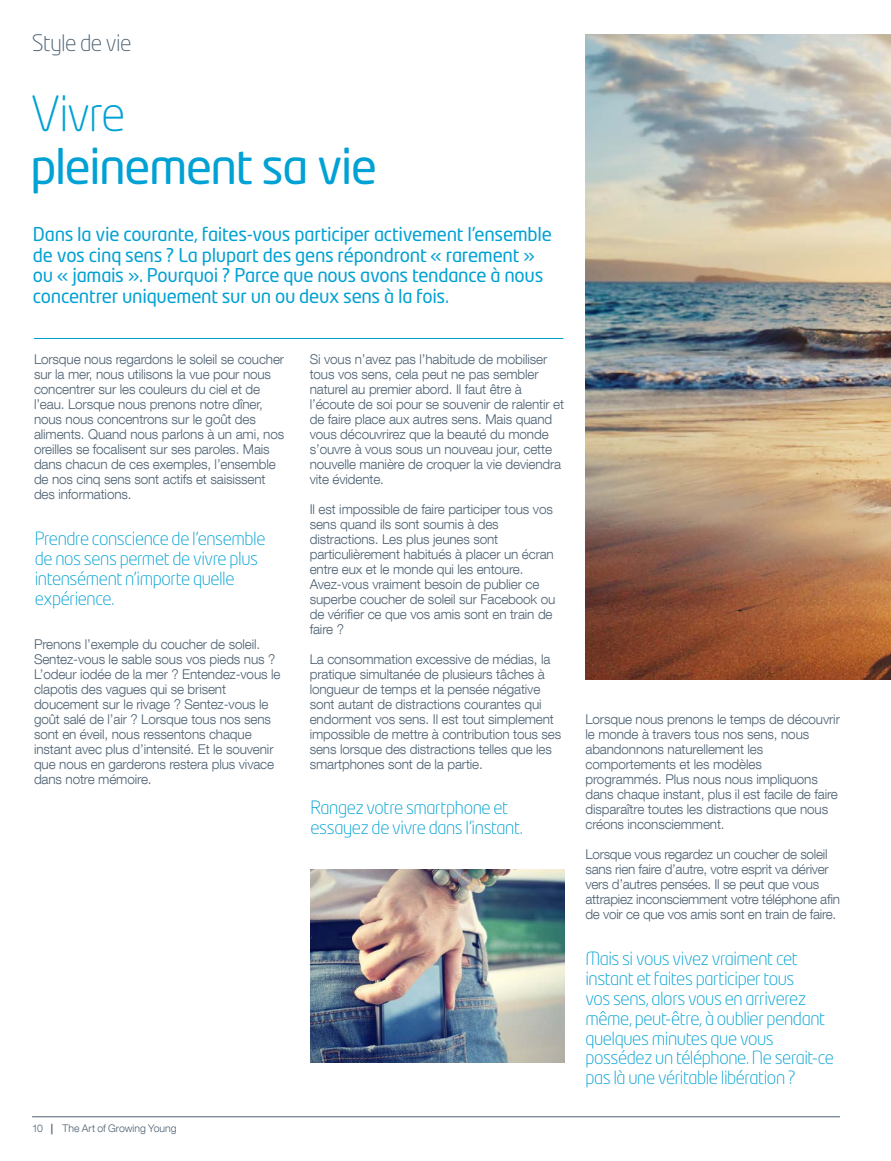
<style>
.page{position:relative;width:891px;height:1161px;background:#fff}
.page>*{position:absolute;margin:0;border:0;box-sizing:border-box;transform-origin:0 0}
.t1{font:48px "Neo Tech Pro";letter-spacing:-.035em;color:#00a1d4}
.t2{font:300 48px "Neo Tech Pro";letter-spacing:-.035em;color:#00a1d4}
.t3{font:300 22.5px "Neo Tech Pro";letter-spacing:-.025em;color:#4d6172}
.t4{font:18.75px/20.7px "Neo Tech Pro";letter-spacing:-.015em;color:#00a1d4}
.t5{font:300 18px/19.8px "Neo Tech Pro";letter-spacing:-.025em;color:#00a1d4}
.t6{font:300 13.5px/15px "Helvetica Neue LT Com";letter-spacing:-.01em;color:#4d6172}
.t7{font:300 10.5px "Helvetica Neue LT Com";color:#4d6172}
.s1{font-weight:700}
</style>
<div class="page">
<img style="left:585px;top:34px;width:306px;height:645px">
<hr style="left:32px;top:1116px;width:808px;height:1px;background:#4d6172">
<hr style="left:34px;top:338px;width:529px;height:1px;background:#00a1d4">
<img style="left:310px;top:869px;width:255px;height:193px">
<h2 class="t3" style="left:32px;top:30px;width:101px">Style de vie</h2>
<h1 class="t2" style="left:30px;top:85px;width:97px">Vivre</h1>
<h1 class="t1" style="left:30px;top:137px;width:348px">pleinement sa vie</h1>
<p class="t4" style="left:33px;top:223px;width:520px">Dans la vie courante, faites-vous participer activement l’ensemble de vos cinq sens ? La plupart des gens répondront « rarement » ou « jamais ». Pourquoi ? Parce que nous avons tendance à nous concentrer uniquement sur un ou deux sens à la fois.</p>
<p class="t6" style="left:34px;top:351px;width:252px">Lorsque nous regardons le soleil se coucher sur la mer, nous utilisons la vue pour nous concentrer sur les couleurs du ciel et de l’eau. Lorsque nous prenons notre dîner, nous nous concentrons sur le goût des aliments. Quand nous parlons à un ami, nos oreilles se focalisent sur ses paroles. Mais dans chacun de ces exemples, l’ensemble de nos cinq sens sont actifs et saisissent des informations.</p>
<h3 class="t5" style="left:35px;top:529px;width:232px">Prendre conscience de l’ensemble de nos sens permet de vivre plus intensément n’importe quelle expérience.</h3>
<p class="t6" style="left:34px;top:636px;width:248px">Prenons l’exemple du coucher de soleil.<br>Sentez-vous le sable sous vos pieds nus ?<br>L’odeur iodée de la mer ? Entendez-vous le clapotis des vagues qui se brisent doucement sur le rivage ? Sentez-vous le goût salé de l’air ? Lorsque tous nos sens sont en éveil, nous ressentons chaque instant avec plus d’intensité. Et le souvenir que nous en garderons restera plus vivace dans notre mémoire.</p>
<p class="t6" style="left:310px;top:351px;width:256px">Si vous n’avez pas l’habitude de mobiliser tous vos sens, cela peut ne pas sembler naturel au premier abord. Il faut être à l’écoute de soi pour se souvenir de ralentir et de faire place aux autres sens. Mais quand vous découvrirez que la beauté du monde s’ouvre à vous sous un nouveau jour, cette nouvelle manière de croquer la vie deviendra vite évidente.</p>
<p class="t6" style="left:310px;top:501px;width:247px">Il est impossible de faire participer tous vos sens quand ils sont soumis à des distractions. Les plus jeunes sont particulièrement habitués à placer un écran entre eux et le monde qui les entoure.<br>Avez-vous vraiment besoin de publier ce superbe coucher de soleil sur Facebook ou de vérifier ce que vos amis sont en train de faire ?</p>
<p class="t6" style="left:310px;top:651px;width:253px">La consommation excessive de médias, la pratique simultanée de plusieurs tâches à longueur de temps et la pensée négative sont autant de distractions courantes qui endorment vos sens. Il est tout simplement impossible de mettre à contribution tous ses sens lorsque des distractions telles que les smartphones sont de la partie.</p>
<h3 class="t5" style="left:311px;top:797px;width:214px">Rangez votre smartphone et essayez de vivre dans l’instant.</h3>
<p class="t7" style="left:32px;top:1122px;width:13px">10</p>
<p class="t7" style="left:51px;top:1122px;width:127px"><span class="s1">|</span> The Art of Growing Young</p>
<p class="t6" style="left:585px;top:711px;width:256px">Lorsque nous prenons le temps de découvrir le monde à travers tous nos sens, nous abandonnons naturellement les comportements et les modèles programmés. Plus nous nous impliquons dans chaque instant, plus il est facile de faire disparaître toutes les distractions que nous créons inconsciemment.</p>
<p class="t6" style="left:585px;top:846px;width:256px">Lorsque vous regardez un coucher de soleil sans rien faire d’autre, votre esprit va dériver vers d’autres pensées. Il se peut que vous attrapiez inconsciemment votre téléphone afin de voir ce que vos amis sont en train de faire.</p>
<h3 class="t5" style="left:585px;top:949px;width:250px">Mais si vous vivez vraiment cet instant et faites participer tous<br>vos sens, alors vous en arriverez même, peut-être, à oublier pendant quelques minutes que vous possédez un téléphone. Ne serait-ce pas là une véritable libération ?</h3>
</div>
